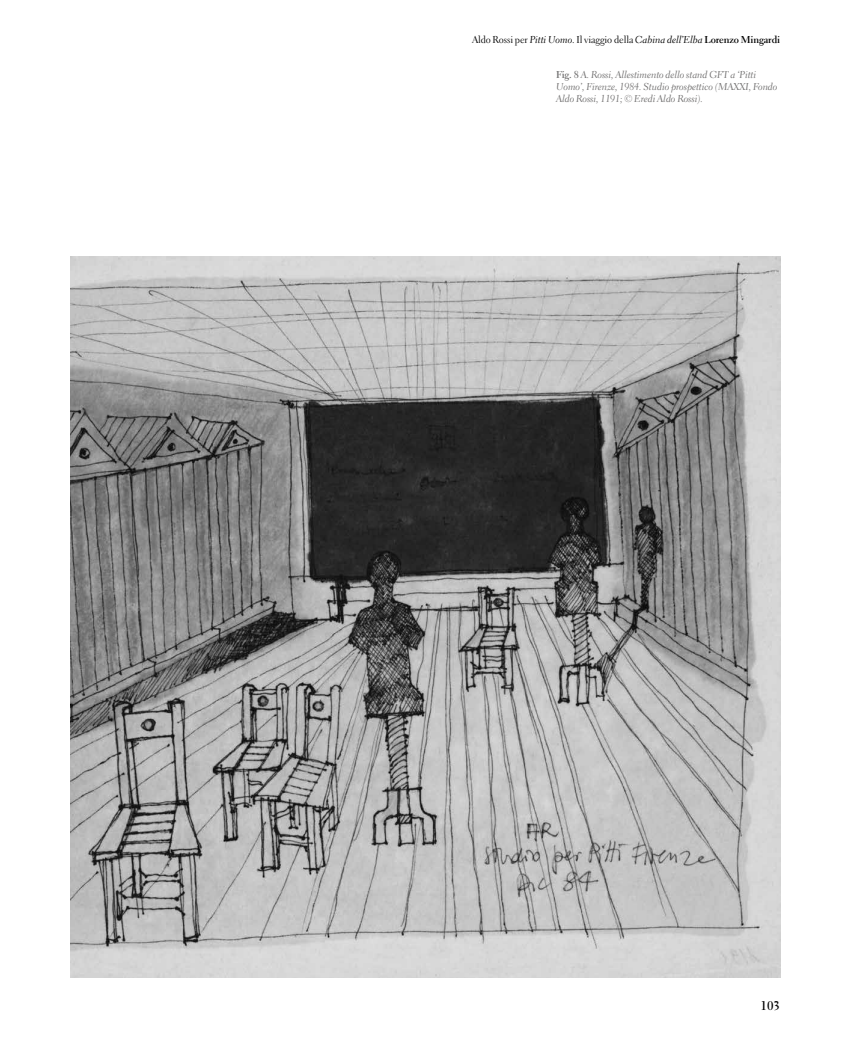
<style>
.page{position:relative;width:851px;height:1063px;background:#fff}
.page>*{position:absolute;margin:0;border:0;box-sizing:border-box;transform-origin:0 0}
.t1{font:700 12.5px "Electra LT Std";color:#000}
.t2{font:10px/12px "Electra LT Std Cursive";letter-spacing:-.01em;color:#706f6f}
.t3{font:10px "Electra LT Std";letter-spacing:-.01em;color:#000}
.s1{font-family:"Electra LT Std Cursive"}
.s2{font-weight:700}
.s3{font-family:"Electra LT Std";font-weight:700}
</style>
<div class="page">
<img style="left:70px;top:257px;width:710px;height:721px">
<p class="t3" style="left:472px;top:33px;width:309px">Aldo Rossi per <span class="s1">Pitti Uomo</span>. Il viaggio della <span class="s1">Cabina dell’Elba</span> <span class="s2">Lorenzo Mingardi</span></p>
<p class="t2" style="left:556px;top:69px;width:223px"><span class="s3">Fig. 8</span> A. Rossi, Allestimento dello stand GFT a ‘Pitti<br>Uomo’, Firenze, 1984. Studio prospettico (MAXXI, Fondo<br>Aldo Rossi, 1191; © Eredi Aldo Rossi).</p>
<p class="t1" style="left:760px;top:998px;width:21px">103</p>
</div>
